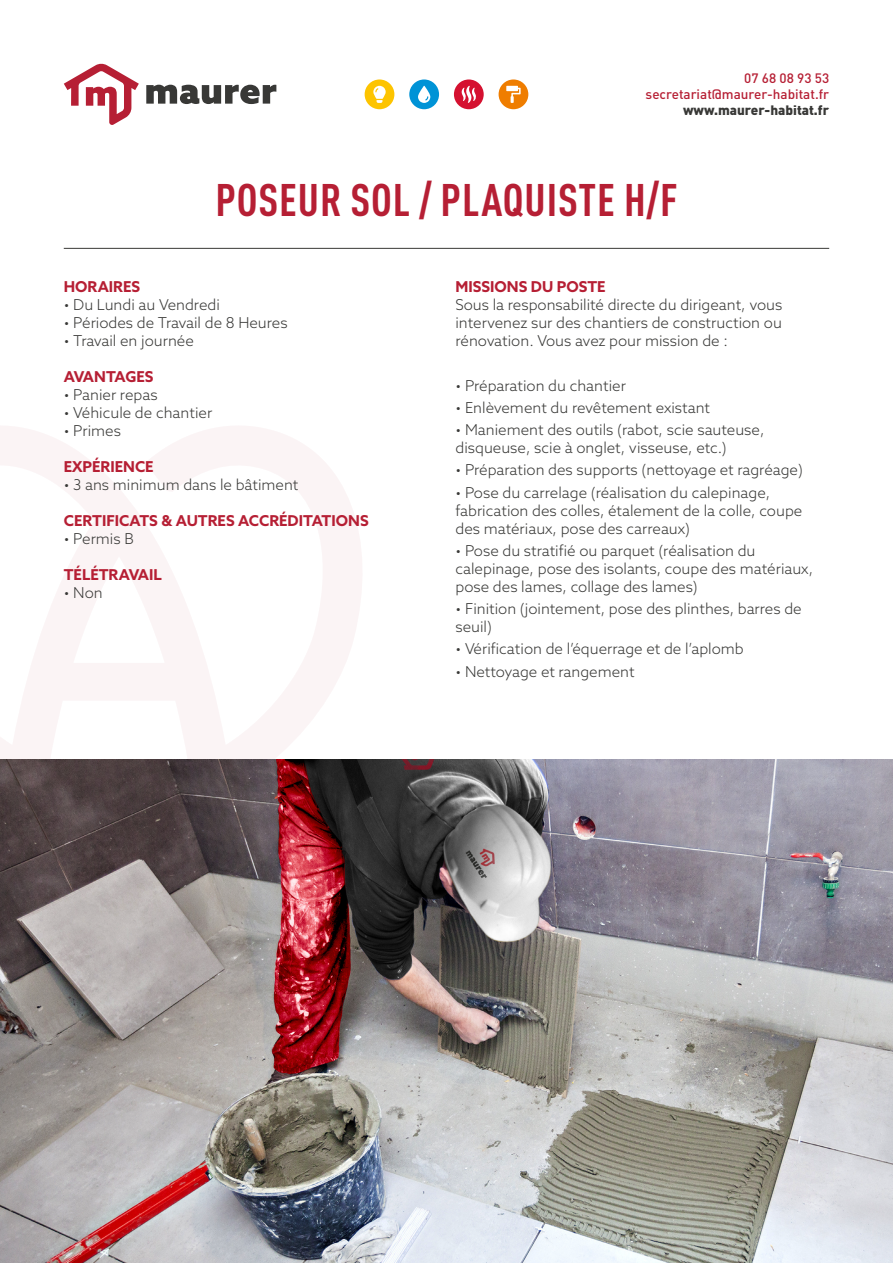
<style>
.page{position:relative;width:893px;height:1263px;background:#fff}
.page>*{position:absolute;margin:0;border:0;box-sizing:border-box;transform-origin:0 0}
.t1{font:700 condensed 45px "DIN Pro";letter-spacing:.02em;color:#b61f34}
.t2{font:300 15px/18px "Azo Sans";color:#383836}
.t3{font:700 15px "Azo Sans";color:#b61f34}
.t4{font:500 13.5px/16.2px "DIN Pro";color:#b61f34;text-align:right}
.t5{font:900 13.5px "DIN Pro";color:#383836}
</style>
<div class="page">
<svg style="left:0;top:426px;width:362px;height:333px"></svg>
<div style="left:409px;top:79px;width:30px;height:30px;background:#0093d6;border-radius:50%"></div>
<svg style="left:418px;top:86px;width:12px;height:17px"></svg>
<div style="left:365px;top:79px;width:29px;height:30px;background:#fdc400;border-radius:50%"></div>
<svg style="left:373px;top:86px;width:13px;height:17px"></svg>
<div style="left:499px;top:79px;width:29px;height:30px;background:#ef7d00;border-radius:50%"></div>
<svg style="left:506px;top:86px;width:15px;height:17px"></svg>
<div style="left:454px;top:79px;width:30px;height:30px;background:#d51130;border-radius:50%"></div>
<svg style="left:461px;top:86px;width:15px;height:17px"></svg>
<svg style="left:64px;top:63px;width:75px;height:62px"></svg>
<svg style="left:146px;top:85px;width:130px;height:19px"></svg>
<hr style="left:64px;top:248px;width:765px;height:1px;background:#383836">
<img style="left:0;top:759px;width:893px;height:504px">
<p class="t4" style="left:646px;top:69px;width:185px">07 68 08 93 53 secretariat@maurer-habitat.fr</p>
<p class="t5" style="left:683px;top:99px;width:148px">www.maurer-habitat.fr</p>
<h1 class="t1" style="left:215px;top:166px;width:464px">POSEUR SOL / PLAQUISTE H/F</h1>
<p class="t3" style="left:64px;top:277px;width:78px">HORAIRES</p>
<p class="t2" style="left:64px;top:295px;width:158px">• Du Lundi au Vendredi</p>
<p class="t2" style="left:64px;top:313px;width:225px">• Périodes de Travail de 8 Heures</p>
<p class="t2" style="left:64px;top:331px;width:132px">• Travail en journée</p>
<p class="t3" style="left:64px;top:367px;width:91px">AVANTAGES</p>
<p class="t2" style="left:64px;top:385px;width:95px">• Panier repas</p>
<p class="t2" style="left:64px;top:403px;width:150px">• Véhicule de chantier</p>
<p class="t2" style="left:64px;top:421px;width:59px">• Primes</p>
<p class="t3" style="left:64px;top:457px;width:91px">EXPÉRIENCE</p>
<p class="t2" style="left:64px;top:475px;width:236px">• 3 ans minimum dans le bâtiment</p>
<p class="t3" style="left:64px;top:511px;width:306px">CERTIFICATS &amp; AUTRES ACCRÉDITATIONS</p>
<p class="t2" style="left:64px;top:529px;width:72px">• Permis B</p>
<p class="t3" style="left:64px;top:565px;width:100px">TÉLÉTRAVAIL</p>
<p class="t2" style="left:64px;top:583px;width:41px">• Non</p>
<p class="t3" style="left:455px;top:277px;width:152px">MISSIONS DU POSTE</p>
<p class="t2" style="left:455px;top:295px;width:328px;text-align:justify">Sous la responsabilité directe du dirigeant, vous intervenez sur des chantiers de construction ou rénovation. Vous avez pour mission de :</p>
<p class="t2" style="left:455px;top:376px;width:172px">• Préparation du chantier</p>
<p class="t2" style="left:455px;top:398px;width:256px">• Enlèvement du revêtement existant</p>
<p class="t2" style="left:455px;top:420px;width:311px">• Maniement des outils (rabot, scie sauteuse, disqueuse, scie à onglet, visseuse, etc.)</p>
<p class="t2" style="left:455px;top:461px;width:349px">• Préparation des supports (nettoyage et ragréage)</p>
<p class="t2" style="left:455px;top:483px;width:348px">• Pose du carrelage (réalisation du calepinage, fabrication des colles, étalement de la colle, coupe des matériaux, pose des carreaux)</p>
<p class="t2" style="left:455px;top:541px;width:359px">• Pose du stratifié ou parquet (réalisation du calepinage, pose des isolants, coupe des matériaux, pose des lames, collage des lames)</p>
<p class="t2" style="left:455px;top:599px;width:348px">• Finition (jointement, pose des plinthes, barres de seuil)</p>
<p class="t2" style="left:455px;top:640px;width:290px">• Vérification de l’équerrage et de l’aplomb</p>
<p class="t2" style="left:455px;top:662px;width:181px">• Nettoyage et rangement</p>
</div>
